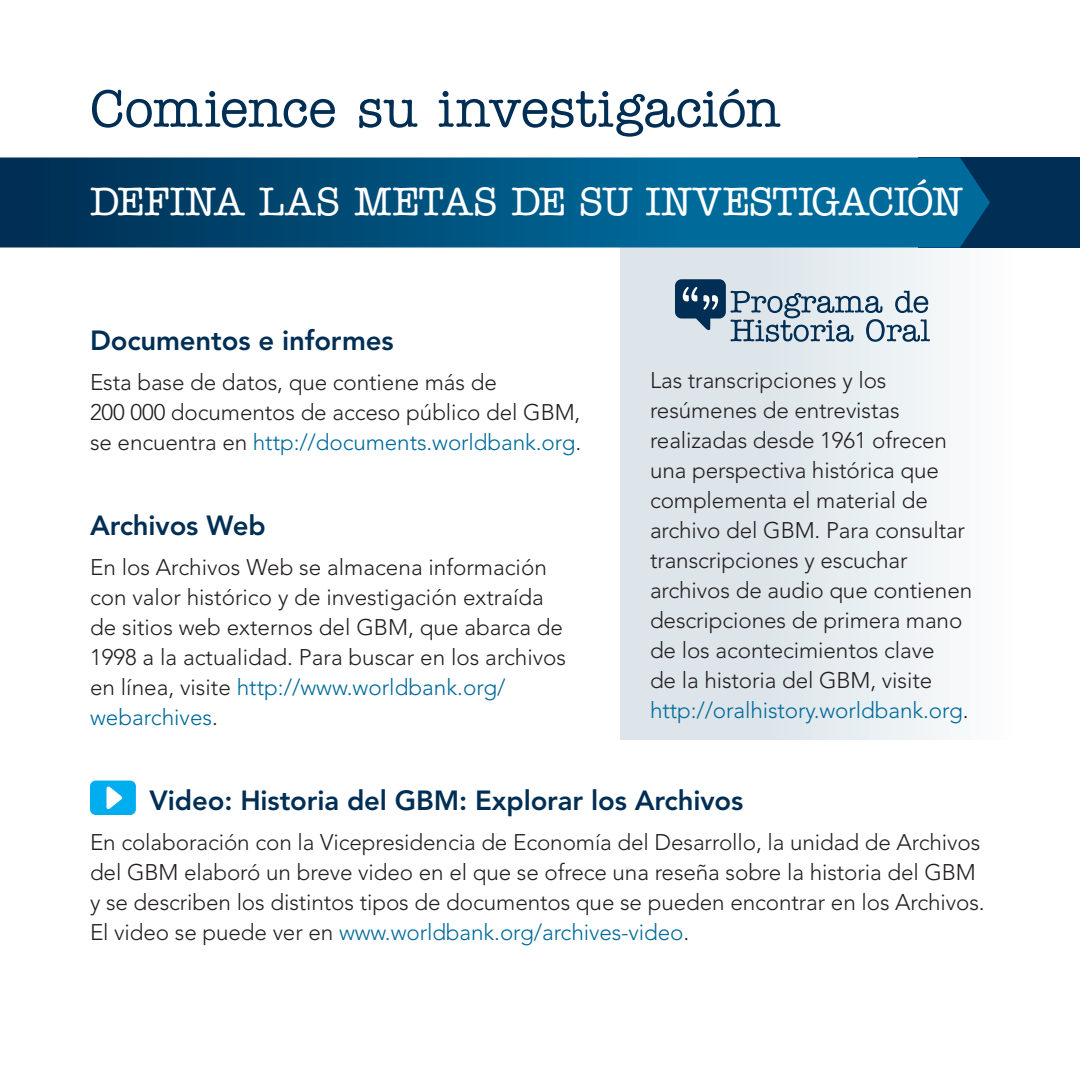
<style>
.page{position:relative;width:1080px;height:1080px;background:#fff}
.page>*{position:absolute;margin:0;border:0;box-sizing:border-box;transform-origin:0 0}
.t1{font:500 52.5px "American Typewriter Std";letter-spacing:-.005em;color:#002e54}
.h1_second_line{font:500 40px "American Typewriter Std";letter-spacing:-.005em;color:#fff}
.t2{font:800 27.5px "Avenir LT Std";letter-spacing:-.005em;color:#002e54}
.t3{font:300 22.5px/30px "Avenir LT Std";letter-spacing:-.005em;color:#231f20}
.s1{color:#006a9b}
</style>
<div class="page">
<div style="left:620px;top:248px;width:398px;height:492px;background:linear-gradient(to right,#d5dfe5,#f9fbfc)"></div>
<div style="left:918px;top:158px;width:162px;height:90px;background:#002e54"></div>
<svg style="left:0;top:158px;width:990px;height:90px;background:#015480"></svg>
<div style="left:90px;top:781px;width:46px;height:34px;background:#00aeef;border-radius:6px"></div>
<svg style="left:107px;top:786px;width:16px;height:23px"></svg>
<svg style="left:675px;top:279px;width:255px;height:63px;background:#a4b6c3"></svg>
<p class="t1" style="left:90px;top:80px;width:692px">Comience su investigación</p>
<p class="h1_second_line" style="left:90px;top:179px;width:874px">DEFINA LAS METAS DE SU INVESTIGACIÓN</p>
<p class="t2" style="left:90px;top:324px;width:305px">Documentos e informes</p>
<p class="t3" style="left:90px;top:367px;width:493px">Esta base de datos, que contiene más de<br>200 000 documentos de acceso público del GBM, se encuentra en <span class="s1">http://documents.worldbank.org</span>.</p>
<p class="t2" style="left:90px;top:509px;width:177px">Archivos Web</p>
<p class="t3" style="left:90px;top:552px;width:478px">En los Archivos Web se almacena información con valor histórico y de investigación extraída de sitios web externos del GBM, que abarca de 1998 a la actualidad. Para buscar en los archivos en línea, visite <span class="s1">http://www.worldbank.org/ webarchives</span>.</p>
<p class="t3" style="left:650px;top:365px;width:324px">Las transcripciones y los resúmenes de entrevistas realizadas desde 1961 ofrecen una perspectiva histórica que complementa el material de archivo del GBM. Para consultar transcripciones y escuchar archivos de audio que contienen descripciones de primera mano de los acontecimientos clave<br>de la historia del GBM, visite <span class="s1">http://oralhistory.worldbank.org</span>.</p>
<p class="t2" style="left:149px;top:784px;width:595px">Video: Historia del GBM: Explorar los Archivos</p>
<p class="t3" style="left:90px;top:827px;width:896px">En colaboración con la Vicepresidencia de Economía del Desarrollo, la unidad de Archivos del GBM elaboró un breve video en el que se ofrece una reseña sobre la historia del GBM y se describen los distintos tipos de documentos que se pueden encontrar en los Archivos.<br>El video se puede ver en <span class="s1">www.worldbank.org/archives-video</span>.</p>
</div>
